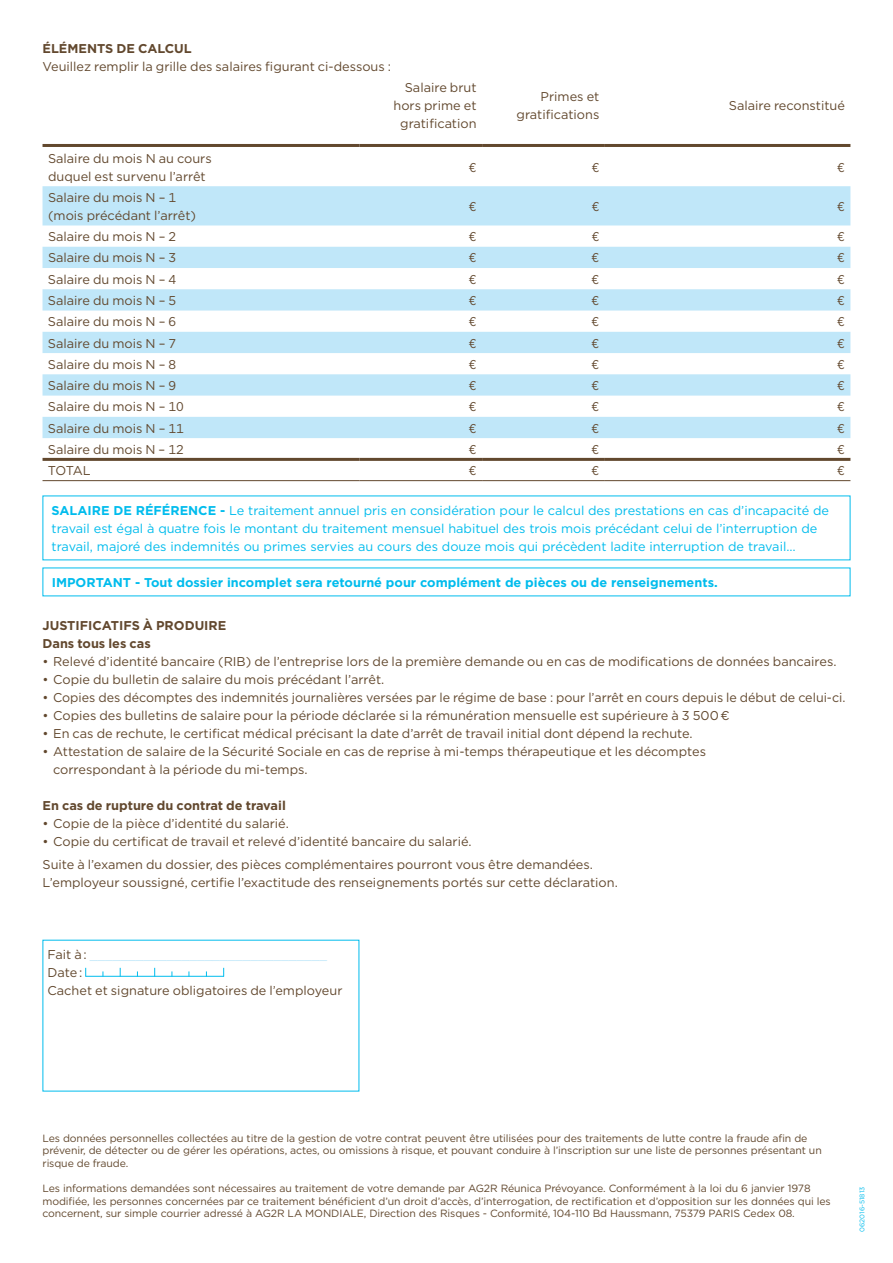
<style>
.page{position:relative;width:893px;height:1263px;background:#fff}
.page>*{position:absolute;margin:0;border:0;box-sizing:border-box;transform-origin:0 0}
.t1{font:12.75px/18px "Gotham";color:#62482e}
.t2{font:12.75px/18px "Gotham";color:#00bced}
.t3{font:700 12.75px/18px "Gotham";color:#62482e}
.t4{font:700 12.75px "Gotham";color:#00bced}
.t5{font:12.75px/18px "Gotham";color:#c0e7f9}
.t6{font:12.75px "Gotham Rounded";color:#62482e}
.t7{font:10.5px/12.6px "Gotham";letter-spacing:-.01em;color:#62482e}
.t8{font:6.75px "Gotham";color:#00bced}
.s1{font-weight:700}
.s2{color:#62482e}
</style>
<div class="page">
<svg style="left:43px;top:186px;width:807px;height:252px;fill:#c0e7f9"></svg>
<hr style="left:43px;top:144px;width:316px;height:3px;background:#62482e">
<hr style="left:359px;top:144px;width:123px;height:3px;background:#62482e">
<hr style="left:482px;top:144px;width:123px;height:3px;background:#62482e">
<hr style="left:605px;top:144px;width:245px;height:3px;background:#62482e">
<hr style="left:43px;top:458px;width:316px;height:3px;background:#62482e">
<hr style="left:359px;top:458px;width:123px;height:3px;background:#62482e">
<hr style="left:482px;top:458px;width:123px;height:3px;background:#62482e">
<hr style="left:605px;top:458px;width:245px;height:3px;background:#62482e">
<hr style="left:43px;top:480px;width:316px;height:1px;background:#62482e">
<hr style="left:359px;top:480px;width:123px;height:1px;background:#62482e">
<hr style="left:482px;top:480px;width:123px;height:1px;background:#62482e">
<hr style="left:605px;top:480px;width:245px;height:1px;background:#62482e">
<hr style="left:86px;top:976px;width:138px;height:1px;background:#00bced">
<p class="t3" style="left:43px;top:39px;width:151px">ÉLÉMENTS DE CALCUL</p>
<p class="t1" style="left:43px;top:57px;width:350px">Veuillez remplir la grille des salaires figurant ci-dessous :</p>
<p class="t1" style="left:393px;top:79px;width:85px;text-align:right">Salaire brut hors prime et gratification</p>
<p class="t1" style="left:517px;top:88px;width:84px;text-align:right">Primes et gratifications</p>
<p class="t1" style="left:729px;top:97px;width:118px">Salaire reconstitué</p>
<p class="t1" style="left:48px;top:149px;width:165px">Salaire du mois N au cours duquel est survenu l’arrêt</p>
<p class="t1" style="left:469px;top:158px;width:9px">€</p>
<p class="t1" style="left:592px;top:158px;width:9px">€</p>
<p class="t1" style="left:837px;top:158px;width:9px">€</p>
<p class="t1" style="left:48px;top:188px;width:149px">Salaire du mois N – 1 (mois précédant l’arrêt)</p>
<p class="t1" style="left:469px;top:197px;width:9px">€</p>
<p class="t1" style="left:592px;top:197px;width:9px">€</p>
<p class="t1" style="left:837px;top:197px;width:9px">€</p>
<p class="t1" style="left:48px;top:227px;width:130px">Salaire du mois N – 2</p>
<p class="t1" style="left:469px;top:227px;width:9px">€</p>
<p class="t1" style="left:592px;top:227px;width:9px">€</p>
<p class="t1" style="left:837px;top:227px;width:9px">€</p>
<p class="t1" style="left:48px;top:249px;width:130px">Salaire du mois N – 3</p>
<p class="t1" style="left:469px;top:249px;width:9px">€</p>
<p class="t1" style="left:592px;top:249px;width:9px">€</p>
<p class="t1" style="left:837px;top:249px;width:9px">€</p>
<p class="t1" style="left:48px;top:270px;width:130px">Salaire du mois N – 4</p>
<p class="t1" style="left:469px;top:270px;width:9px">€</p>
<p class="t1" style="left:592px;top:270px;width:9px">€</p>
<p class="t1" style="left:837px;top:270px;width:9px">€</p>
<p class="t1" style="left:48px;top:291px;width:130px">Salaire du mois N – 5</p>
<p class="t1" style="left:469px;top:291px;width:9px">€</p>
<p class="t1" style="left:592px;top:291px;width:9px">€</p>
<p class="t1" style="left:837px;top:291px;width:9px">€</p>
<p class="t1" style="left:48px;top:312px;width:130px">Salaire du mois N – 6</p>
<p class="t1" style="left:469px;top:312px;width:9px">€</p>
<p class="t1" style="left:592px;top:312px;width:9px">€</p>
<p class="t1" style="left:837px;top:312px;width:9px">€</p>
<p class="t1" style="left:48px;top:334px;width:130px">Salaire du mois N – 7</p>
<p class="t1" style="left:469px;top:334px;width:9px">€</p>
<p class="t1" style="left:592px;top:334px;width:9px">€</p>
<p class="t1" style="left:837px;top:334px;width:9px">€</p>
<p class="t1" style="left:48px;top:355px;width:130px">Salaire du mois N – 8</p>
<p class="t1" style="left:469px;top:355px;width:9px">€</p>
<p class="t1" style="left:592px;top:355px;width:9px">€</p>
<p class="t1" style="left:837px;top:355px;width:9px">€</p>
<p class="t1" style="left:48px;top:376px;width:130px">Salaire du mois N – 9</p>
<p class="t1" style="left:469px;top:376px;width:9px">€</p>
<p class="t1" style="left:592px;top:376px;width:9px">€</p>
<p class="t1" style="left:837px;top:376px;width:9px">€</p>
<p class="t1" style="left:48px;top:397px;width:137px">Salaire du mois N – 10</p>
<p class="t1" style="left:469px;top:397px;width:9px">€</p>
<p class="t1" style="left:592px;top:397px;width:9px">€</p>
<p class="t1" style="left:837px;top:397px;width:9px">€</p>
<p class="t1" style="left:48px;top:419px;width:137px">Salaire du mois N – 11</p>
<p class="t1" style="left:469px;top:419px;width:9px">€</p>
<p class="t1" style="left:592px;top:419px;width:9px">€</p>
<p class="t1" style="left:837px;top:419px;width:9px">€</p>
<p class="t1" style="left:48px;top:440px;width:137px">Salaire du mois N – 12</p>
<p class="t1" style="left:469px;top:440px;width:9px">€</p>
<p class="t1" style="left:591px;top:440px;width:9px">€</p>
<p class="t1" style="left:837px;top:440px;width:9px">€</p>
<p class="t1" style="left:48px;top:461px;width:44px">TOTAL</p>
<p class="t1" style="left:469px;top:461px;width:9px">€</p>
<p class="t1" style="left:591px;top:461px;width:9px">€</p>
<p class="t1" style="left:837px;top:461px;width:9px">€</p>
<p class="t2" style="left:52px;top:501px;width:779px"><span class="s1">SALAIRE DE RÉFÉRENCE -</span> Le traitement annuel pris en considération pour le calcul des prestations en cas d’incapacité de travail est égal à quatre fois le montant du traitement mensuel habituel des trois mois précédant celui de l’interruption de travail, majoré des indemnités ou primes servies au cours des douze mois qui précèdent ladite interruption de travail…</p>
<p class="t4" style="left:52px;top:574px;width:667px">IMPORTANT - Tout dossier incomplet sera retourné pour complément de pièces ou de renseignements.</p>
<p class="t3" style="left:43px;top:617px;width:185px">JUSTIFICATIFS À PRODUIRE<br>Dans tous les cas</p>
<p class="t1" style="left:43px;top:652px;width:795px">• Relevé d’identité bancaire (RIB) de l’entreprise lors de la première demande ou en cas de modifications de données bancaires.</p>
<p class="t1" style="left:43px;top:670px;width:343px">• Copie du bulletin de salaire du mois précédant l’arrêt.</p>
<p class="t1" style="left:43px;top:688px;width:804px">• Copies des décomptes des indemnités journalières versées par le régime de base : pour l’arrêt en cours depuis le début de celui-ci.</p>
<p class="t1" style="left:43px;top:706px;width:689px">• Copies des bulletins de salaire pour la période déclarée si la rémunération mensuelle est supérieure à 3 500 €</p>
<p class="t1" style="left:43px;top:724px;width:652px">• En cas de rechute, le certificat médical précisant la date d’arrêt de travail initial dont dépend la rechute.</p>
<p class="t1" style="left:53px;top:742px;width:654px;text-indent:-11px">• Attestation de salaire de la Sécurité Sociale en cas de reprise à mi-temps thérapeutique et les décomptes correspondant à la période du mi-temps.</p>
<p class="t3" style="left:43px;top:797px;width:245px">En cas de rupture du contrat de travail</p>
<p class="t1" style="left:43px;top:814px;width:248px">• Copie de la pièce d’identité du salarié.</p>
<p class="t1" style="left:43px;top:830px;width:552px;line-height:22.4px">• Copie du certificat de travail et relevé d’identité bancaire du salarié.<br>Suite à l’examen du dossier, des pièces complémentaires pourront vous être demandées.</p>
<p class="t1" style="left:43px;top:873px;width:577px">L’employeur soussigné, certifie l’exactitude des renseignements portés sur cette déclaration.</p>
<p class="t5" style="left:48px;top:945px;width:281px"><span class="s2">Fait à :</span> _______________________________<br><span class="s2">Date :</span></p>
<p class="t6" style="left:48px;top:981px;width:296px">Cachet et signature obligatoires de l’employeur</p>
<p class="t7" style="left:43px;top:1131px;width:781px">Les données personnelles collectées au titre de la gestion de votre contrat peuvent être utilisées pour des traitements de lutte contre la fraude afin de prévenir, de détecter ou de gérer les opérations, actes, ou omissions à risque, et pouvant conduire à l’inscription sur une liste de personnes présentant un risque de fraude.</p>
<p class="t7" style="left:43px;top:1182px;width:790px">Les informations demandées sont nécessaires au traitement de votre demande par AG2R Réunica Prévoyance. Conformément à la loi du 6 janvier 1978 modifiée, les personnes concernées par ce traitement bénéficient d’un droit d’accès, d’interrogation, de rectification et d’opposition sur les données qui les concernent, sur simple courrier adressé à AG2R LA MONDIALE, Direction des Risques - Conformité, 104-110 Bd Haussmann, 75379 PARIS Cedex 08.</p>
<p class="t8" style="left:858px;top:1232px;width:46px;rotate:-90deg">062016-51813</p>
</div>
